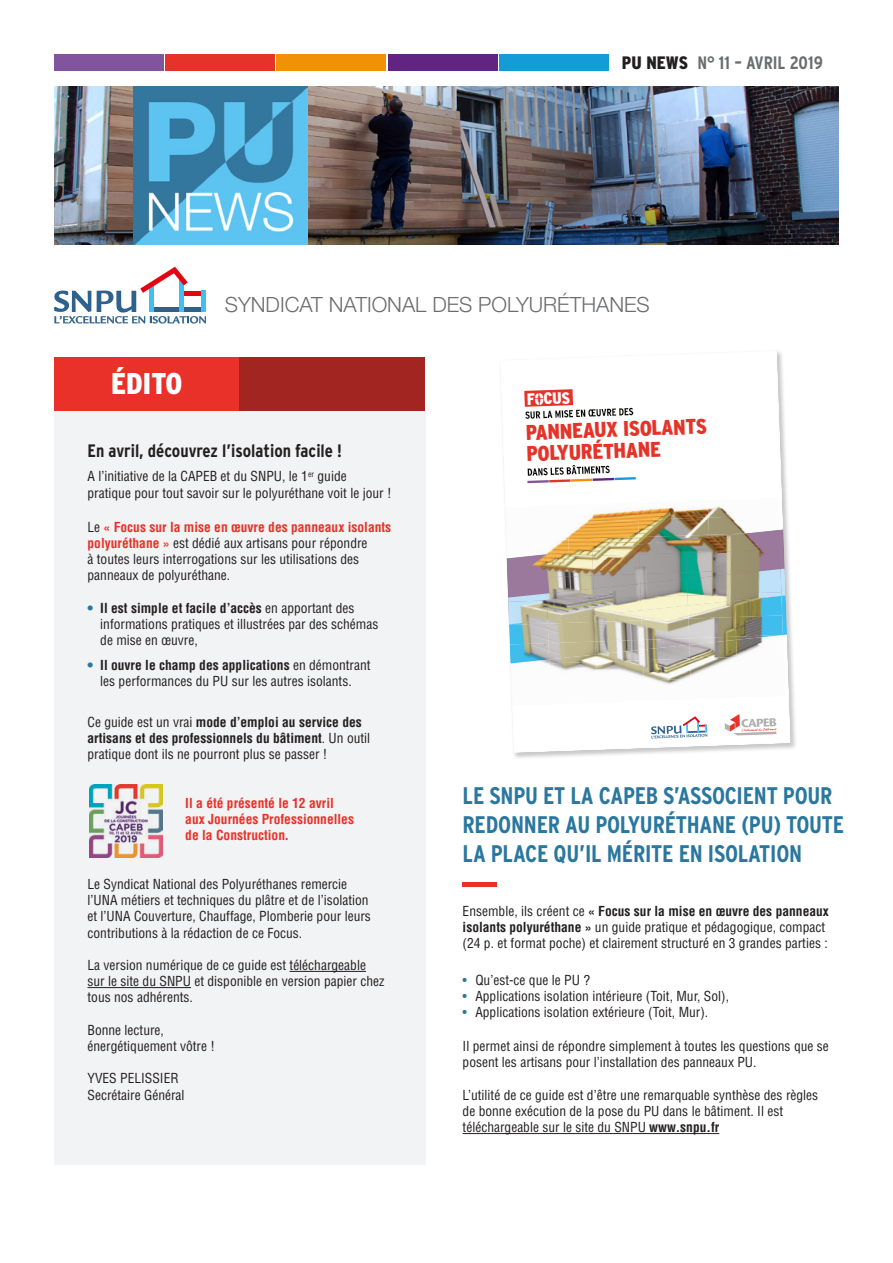
<style>
.page{position:relative;width:893px;height:1263px;background:#fff}
.page>*{position:absolute;margin:0;border:0;box-sizing:border-box;transform-origin:0 0}
.t1{font:900 condensed 30px "Interstate";color:#fff}
.t2{font:700 condensed 24px/28.8px "Interstate";letter-spacing:-.01em;color:#2a779f}
.t3{font:900 condensed 21.3px/21.3px "Interstate";color:#e63329}
.t4{font:300 21px "Helvetica Neue LT Pro";color:#6c6d70}
.t5{font:700 condensed 18px "Interstate";color:#231f20}
.t6{font:700 condensed 18px "Interstate";color:#6c6d70}
.t7{font:900 condensed 16.35px "Interstate";color:#fff}
.t8{font:condensed 13.5px/16.2px "Helvetica";color:#231f20}
.t9{font:700 condensed 13.5px/16.2px "Helvetica";color:#e93129}
.s1{font-weight:900;color:#231f20}
.s2{font-weight:700;color:#e93129}
.s3{font-weight:700;color:#2a779f}
.s4{font-weight:700}
.s5{font-family:"Interstate"}
.s6{color:#2a779f}
</style>
<div class="page">
<svg style="left:54px;top:267px;width:152px;height:56px"></svg>
<div style="left:54px;top:411px;width:371px;height:753px;background:#f2f3f4"></div>
<div style="left:54px;top:357px;width:186px;height:54px;background:#e93129"></div>
<div style="left:240px;top:357px;width:185px;height:54px;background:#a32521"></div>
<hr style="left:290px;top:971px;width:76px;height:1px;background:#231f20">
<hr style="left:88px;top:987px;width:103px;height:1px;background:#231f20">
<hr style="left:463px;top:1133px;width:256px;height:1px;background:#231f20">
<img style="left:90px;top:784px;width:73px;height:73px">
<hr style="left:463px;top:882px;width:34px;height:4px;background:#e93129">
<svg style="left:506px;top:351px;width:290px;height:407px"></svg>
<div style="left:54px;top:54px;width:109px;height:16px;background:#82549e"></div>
<div style="left:165px;top:54px;width:110px;height:16px;background:#e63329"></div>
<div style="left:277px;top:54px;width:109px;height:16px;background:#f29108"></div>
<div style="left:388px;top:54px;width:109px;height:16px;background:#612482"></div>
<div style="left:500px;top:54px;width:109px;height:16px;background:#149cd6"></div>
<img style="left:54px;top:87px;width:785px;height:157px">
<img style="left:133px;top:87px;width:174px;height:157px">
<p class="t6" style="left:622px;top:52px;width:203px"><span class="s1">PU NEWS</span> N° 11 – AVRIL 2019</p>
<p class="t1" style="left:111px;top:367px;width:73px">ÉDITO</p>
<p class="t4" style="left:225px;top:292px;width:427px">SYNDICAT NATIONAL DES POLYURÉTHANES</p>
<p class="t7" style="left:526px;top:390px;width:45px;rotate:-2deg">FOCUS</p>
<p class="t5" style="left:88px;top:440px;width:256px">En avril, découvrez l’isolation facile !</p>
<p class="t8" style="left:88px;top:468px;width:305px">A l’initiative de la CAPEB et du SNPU, le 1<sup>er</sup> guide pratique pour tout savoir sur le polyuréthane voit le jour !</p>
<p class="t8" style="left:88px;top:519px;width:305px">Le <span class="s2">« Focus sur la mise en œuvre des panneaux isolants polyuréthane »</span> est dédié aux artisans pour répondre<br>à toutes leurs interrogations sur les utilisations des panneaux de polyuréthane.</p>
<p class="t8" style="left:100px;top:600px;width:280px;text-indent:-13px"><span class="s3">•</span> <span class="s4">Il est simple et facile d’accès</span> en apportant des informations pratiques et illustrées par des schémas de mise en œuvre,</p>
<p class="t8" style="left:88px;top:657px;width:285px;text-align:center"><span class="s3">•</span> <span class="s4">Il ouvre le champ des applications</span> en démontrant les performances du PU sur les autres isolants.</p>
<p class="t8" style="left:88px;top:714px;width:284px">Ce guide est un vrai <span class="s4">mode d’emploi au service des artisans et des professionnels du bâtiment</span>. Un outil pratique dont ils ne pourront plus se passer !</p>
<p class="t9" style="left:185px;top:795px;width:170px">Il a été présenté le 12 avril aux Journées Professionnelles de la Construction<span class="s5">.</span></p>
<p class="t8" style="left:88px;top:876px;width:285px">Le Syndicat National des Polyuréthanes remercie l’UNA métiers et techniques du plâtre et de l’isolation et l’UNA Couverture, Chauffage, Plomberie pour leurs contributions à la rédaction de ce Focus.</p>
<p class="t8" style="left:88px;top:957px;width:298px">La version numérique de ce guide est téléchargeable sur le site du SNPU et disponible en version papier chez tous nos adhérents.</p>
<p class="t8" style="left:88px;top:1022px;width:78px">Bonne lecture,</p>
<p class="t8" style="left:88px;top:1038px;width:129px">énergétiquement vôtre !</p>
<p class="t8" style="left:88px;top:1070px;width:93px">YVES PELISSIER</p>
<p class="t8" style="left:88px;top:1086px;width:99px">Secrétaire Général</p>
<h3 class="t3" style="left:525px;top:422px;width:183px;rotate:-2deg">PANNEAUX ISOLANTS<br>POLYURÉTHANE</h3>
<p class="t2" style="left:463px;top:781px;width:383px">LE SNPU ET LA CAPEB S’ASSOCIENT POUR<br>REDONNER AU POLYURÉTHANE (PU) TOUTE<br>LA PLACE QU’IL MÉRITE EN ISOLATION</p>
<p class="t8" style="left:463px;top:902px;width:368px">Ensemble, ils créent ce <span class="s4">« Focus sur la mise en œuvre des panneaux isolants polyuréthane »</span> un guide pratique et pédagogique, compact (24 p. et format poche) et clairement structuré en 3 grandes parties :</p>
<p class="t8" style="left:463px;top:971px;width:129px"><span class="s6">•</span> Qu’est-ce que le PU ?</p>
<p class="t8" style="left:463px;top:988px;width:268px"><span class="s6">•</span> Applications isolation intérieure (Toit, Mur, Sol),</p>
<p class="t8" style="left:463px;top:1004px;width:247px"><span class="s6">•</span> Applications isolation extérieure (Toit, Mur).</p>
<p class="t8" style="left:463px;top:1038px;width:368px">Il permet ainsi de répondre simplement à toutes les questions que se posent les artisans pour l’installation des panneaux PU.</p>
<p class="t8" style="left:463px;top:1087px;width:357px">L’utilité de ce guide est d’être une remarquable synthèse des règles de bonne exécution de la pose du PU dans le bâtiment. Il est téléchargeable sur le site du SNPU <span class="s4">www.snpu.fr</span></p>
</div>
